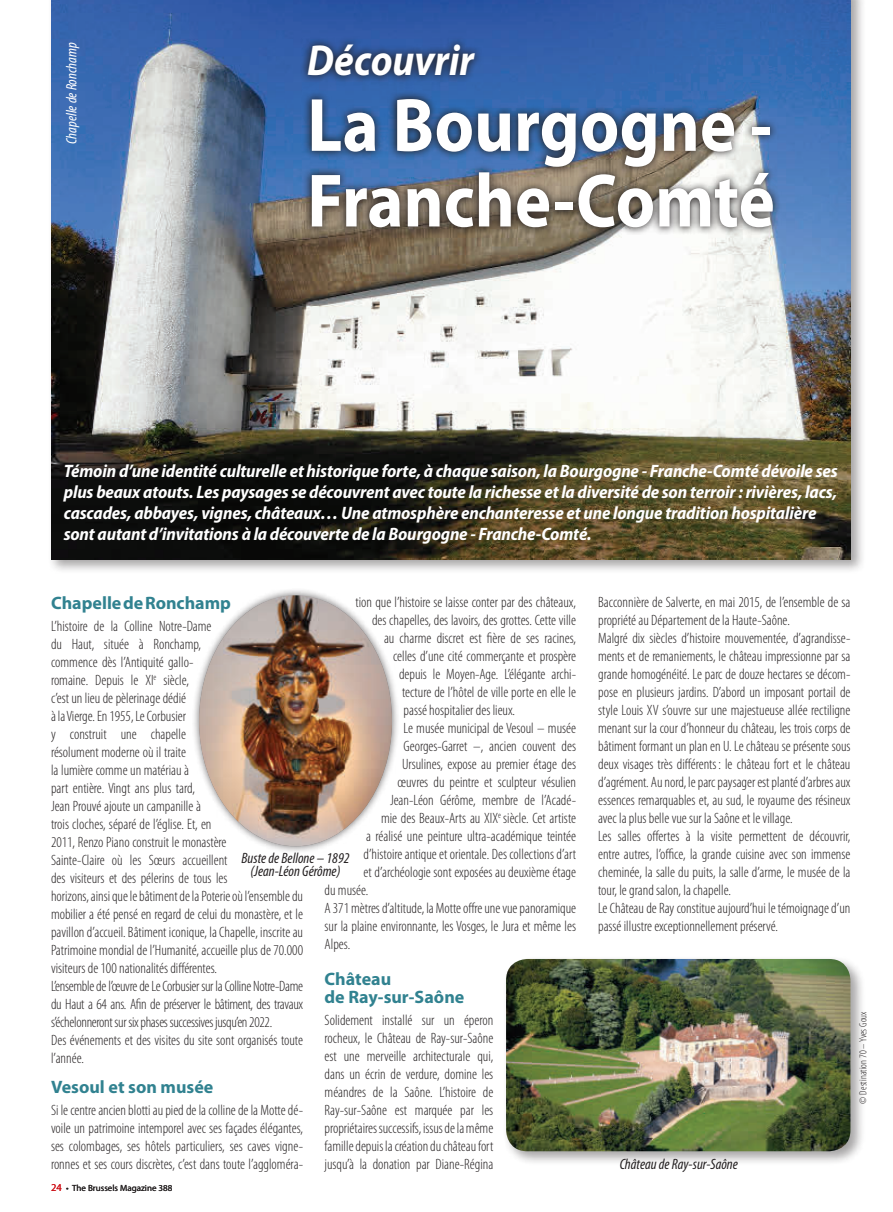
<style>
.page{position:relative;width:893px;height:1212px;background:#fff}
.page>*{position:absolute;margin:0;border:0;box-sizing:border-box;transform-origin:0 0}
.t1{font:700 76.2px/75.6px "Myriad Pro";color:#fff;scale:.9 1}
.t2{font:italic 700 43.5px "Myriad Pro";color:#fff;scale:.9 1}
.t3{font:italic 700 semi-condensed 18px/21px "Myriad Pro";letter-spacing:-.01em;color:#fff}
.t4{font:700 18px/18px "Myriad Pro";color:#318290}
.t5{font:300 condensed 15px/18px "Myriad Pro";color:#231f20}
.t6{font:italic condensed 15px/12.8px "Myriad Pro";color:#231f20;text-align:center}
.t7{font:italic condensed 15px "Myriad Pro";color:#fff}
.t8{font:300 condensed 10.5px "Myriad Pro";letter-spacing:.01em;color:#231f20}
.t9{font:9px "Myriad Pro";color:#231f20}
.s1{font-size:10.5px;color:#ee1d23}
</style>
<div class="page">
<div style="left:48px;top:0;width:818px;height:575px;background:#231f20;opacity:.4"></div>
<img style="left:51px;top:0;width:799px;height:559px">
<svg style="left:300px;top:36px;width:482px;height:200px;background:#4c6283"></svg>
<div style="left:503px;top:956px;width:362px;height:210px;background:#231f20;opacity:.4"></div>
<img style="left:506px;top:959px;width:344px;height:192px">
<div style="left:192px;top:588px;width:207px;height:265px;background:#231f20;opacity:.6"></div>
<img style="left:199px;top:595px;width:193px;height:251px">
<p class="t7" style="left:63px;top:144px;width:103px;rotate:-90deg">Chapelle de Ronchamp</p>
<h2 class="t2" style="left:307px;top:32px;width:187px">Découvrir</h2>
<h1 class="t1" style="left:307px;top:85px;width:521px">La Bourgogne -<br>Franche-Comté</h1>
<p class="t3" style="left:64px;top:461px;width:775px">Témoin d’une identité culturelle et historique forte, à chaque saison, la Bourgogne - Franche-Comté dévoile ses plus beaux atouts. Les paysages se découvrent avec toute la richesse et la diversité de son terroir : rivières, lacs, cascades, abbayes, vignes, châteaux… Une atmosphère enchanteresse et une longue tradition hospitalière sont autant d’invitations à la découverte de la Bourgogne - Franche-Comté.</p>
<p class="t4" style="left:51px;top:593px;width:181px">Chapelle de Ronchamp</p>
<p class="t5" style="left:51px;top:617px;width:254px">L’histoire de la Colline Notre-Dame<br>du Haut, située à Ronchamp,<br>commence dès l’Antiquité gallo-<br>romaine. Depuis le XI<sup>e</sup> siècle,<br>c’est un lieu de pèlerinage dédié<br>à la Vierge. En 1955, Le Corbusier<br>y construit une chapelle<br>résolument moderne où il traite<br>la lumière comme un matériau à<br>part entière. Vingt ans plus tard,<br>Jean Prouvé ajoute un campanille à<br>trois cloches, séparé de l’église. Et, en<br>2011, Renzo Piano construit le monastère<br>Sainte-Claire où les Sœurs accueillent<br>des visiteurs et des pélerins de tous les<br>horizons, ainsi que le bâtiment de la Poterie où l’ensemble du mobilier a été pensé en regard de celui du monastère, et le pavillon d’accueil. Bâtiment iconique, la Chapelle, inscrite au Patrimoine mondial de l’Humanité, accueille plus de 70.000 visiteurs de 100 nationalités différentes.<br>L’ensemble de l’œuvre de Le Corbusier sur la Colline Notre-Dame du Haut a 64 ans. Afin de préserver le bâtiment, des travaux s’échelonneront sur six phases successives jusqu’en 2022.<br>Des événements et des visites du site sont organisés toute l’année.</p>
<p class="t4" style="left:51px;top:1077px;width:164px">Vesoul et son musée</p>
<p class="t5" style="left:51px;top:1102px;width:254px;text-align:justify">Si le centre ancien blotti au pied de la colline de la Motte dé&shy;voile un patrimoine intemporel avec ses façades élégantes, ses colombages, ses hôtels particuliers, ses caves vigne&shy;ronnes et ses cours discrètes, c’est dans toute l’aggloméra-</p>
<p class="t5" style="left:356px;top:593px;width:222px">tion que l’histoire se laisse conter par des châteaux,</p>
<p class="t5" style="left:372px;top:611px;width:206px">des chapelles, des lavoirs, des grottes. Cette ville</p>
<p class="t5" style="left:384px;top:629px;width:193px">au charme discret est fière de ses racines,</p>
<p class="t5" style="left:393px;top:647px;width:185px">celles d’une cité commerçante et prospère</p>
<p class="t5" style="left:399px;top:665px;width:178px">depuis le Moyen-Age. L’élégante archi-</p>
<p class="t5" style="left:402px;top:683px;width:175px">tecture de l’hôtel de ville porte en elle le</p>
<p class="t5" style="left:404px;top:701px;width:113px">passé hospitalier des lieux.</p>
<p class="t5" style="left:404px;top:719px;width:174px">Le musée municipal de Vesoul – musée</p>
<p class="t5" style="left:404px;top:737px;width:174px">Georges-Garret –, ancien couvent des</p>
<p class="t5" style="left:402px;top:755px;width:175px">Ursulines, expose au premier étage des</p>
<p class="t5" style="left:398px;top:773px;width:180px">œuvres du peintre et sculpteur vésulien</p>
<p class="t5" style="left:390px;top:791px;width:188px">Jean-Léon Gérôme, membre de l’Acadé-</p>
<p class="t5" style="left:381px;top:809px;width:197px">mie des Beaux-Arts au XIX<sup>e</sup> siècle. Cet artiste</p>
<p class="t5" style="left:366px;top:827px;width:212px">a réalisé une peinture ultra-académique teintée</p>
<p class="t5" style="left:364px;top:845px;width:214px">d’histoire antique et orientale. Des collections d’art</p>
<p class="t5" style="left:364px;top:863px;width:214px">et d’archéologie sont exposées au deuxième étage</p>
<p class="t5" style="left:325px;top:881px;width:45px">du musée.</p>
<p class="t5" style="left:325px;top:899px;width:253px">A 371 mètres d’altitude, la Motte offre une vue panoramique</p>
<p class="t5" style="left:325px;top:917px;width:253px">sur la plaine environnante, les Vosges, le Jura et même les</p>
<p class="t5" style="left:325px;top:935px;width:27px">Alpes.</p>
<p class="t4" style="left:325px;top:969px;width:141px">Château<br>de Ray-sur-Saône</p>
<p class="t5" style="left:325px;top:1011px;width:170px;text-align:justify">Solidement installé sur un éperon rocheux, le Château de Ray-sur-Saône est une merveille architecturale qui, dans un écrin de verdure, domine les méandres de la Saône. L’histoire de Ray-sur-Saône est marquée par les propriétaires successifs, issus de la même famille depuis la création du château fort jusqu’à la donation par Diane-Régina</p>
<p class="t6" style="left:241px;top:851px;width:110px">Buste de Bellone – 1892 (Jean-Léon Gérôme)</p>
<p class="t9" style="left:51px;top:1182px;width:123px"><span class="s1">24</span> • The Brussels Magazine 388</p>
<p class="t5" style="left:598px;top:593px;width:254px">Bacconnière de Salverte, en mai 2015, de l’ensemble de sa propriété au Département de la Haute-Saône.<br>Malgré dix siècles d’histoire mouvementée, d’agrandisse&shy;ments et de remaniements, le château impressionne par sa grande homogénéité. Le parc de douze hectares se décom&shy;pose en plusieurs jardins. D’abord un imposant portail de style Louis XV s’ouvre sur une majestueuse allée rectiligne menant sur la cour d’honneur du château, les trois corps de bâtiment formant un plan en U. Le château se présente sous deux visages très différents: le château fort et le château d’agrément. Au nord, le parc paysager est planté d’arbres aux essences remarquables et, au sud, le royaume des résineux avec la plus belle vue sur la Saône et le village.<br>Les salles offertes à la visite permettent de découvrir, entre autres, l’office, la grande cuisine avec son immense cheminée, la salle du puits, la salle d’arme, le musée de la tour, le grand salon, la chapelle.<br>Le Château de Ray constitue aujourd’hui le témoignage d’un passé illustre exceptionnellement préservé.</p>
<p class="t6" style="left:620px;top:1158px;width:120px">Château de Ray-sur-Saône</p>
<p class="t8" style="left:857px;top:1103px;width:94px;rotate:-90deg">© Destination 70 – Yves Goux</p>
</div>
